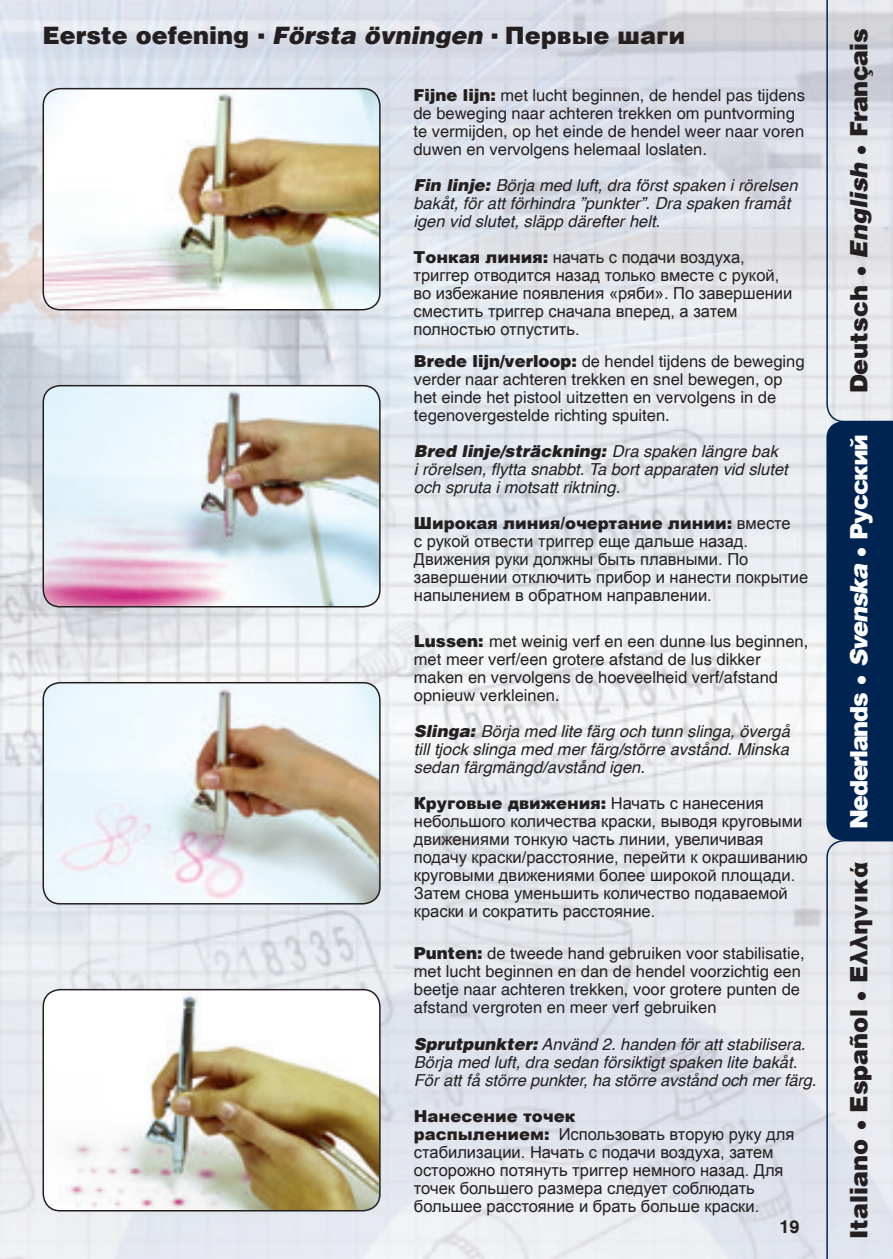
<style>
.page{position:relative;width:893px;height:1259px;background:#fff}
.page>*{position:absolute;margin:0;border:0;box-sizing:border-box;transform-origin:0 0}
.t1{font:900 24px "Helvetica";color:#231f20}
.t2{font:900 24px "Helvetica";letter-spacing:-.06em;color:#fff}
.t3{font:900 24px "Helvetica";letter-spacing:-.03em;color:#231f20}
.t4{font:700 18px "Helvetica";color:#231f20}
.t5{font:16.5px/18px "Arial";color:#231f20}
.t6{font:16.5px/18px "Helvetica";color:#231f20}
.t7{font:italic 16.5px/18px "Helvetica";color:#231f20}
.s1{font-family:"Times New Roman";font-weight:400}
.s2{font-style:italic}
.s3{font-family:"Arial"}
.s4{font-weight:900}
</style>
<div class="page">
<img style="left:0;top:0;width:826px;height:1259px">
<svg style="left:826px;top:0;width:67px;height:1259px;background:#94a1b4"></svg>
<img style="left:43px;top:89px;width:337px;height:221px">
<div style="left:43px;top:88px;width:338px;height:222px;border:2px solid #231f20;border-radius:17px"></div>
<img style="left:43px;top:386px;width:337px;height:221px">
<div style="left:43px;top:385px;width:338px;height:222px;border:2px solid #231f20;border-radius:17px"></div>
<img style="left:43px;top:682px;width:337px;height:222px">
<div style="left:43px;top:682px;width:338px;height:222px;border:2px solid #231f20;border-radius:17px"></div>
<img style="left:43px;top:989px;width:337px;height:221px">
<div style="left:43px;top:989px;width:338px;height:222px;border:2px solid #231f20;border-radius:17px"></div>
<h1 class="t1" style="left:43px;top:20px;width:644px">Eerste oefening <span class="s1">▪</span> <span class="s2">Första övningen</span> <span class="s1">▪</span> <span class="s3">Первые шаги</span></h1>
<p class="t6" style="left:413px;top:87px;width:393px"><span class="s4">Fijne lijn:</span> met lucht beginnen, de hendel pas tijdens de beweging naar achteren trekken om puntvorming te vermijden, op het einde de hendel weer naar voren duwen en vervolgens helemaal loslaten.</p>
<p class="t7" style="left:413px;top:177px;width:386px"><span class="s4">Fin linje:</span> Börja med luft, dra först spaken i rörelsen bakåt, för att förhindra ”punkter”. Dra spaken framåt igen vid slutet, släpp därefter helt.</p>
<p class="t5" style="left:413px;top:248px;width:380px"><span class="s4">Тонкая линия:</span> начать с подачи воздуха, триггер отводится назад только вместе с рукой, во избежание появления «ряби». По завершении сместить триггер сначала вперед, а затем полностью отпустить.</p>
<p class="t6" style="left:414px;top:354px;width:392px"><span class="s4">Brede lijn/verloop:</span> de hendel tijdens de beweging verder naar achteren trekken en snel bewegen, op het einde het pistool uitzetten en vervolgens in de tegenovergestelde richting spuiten.</p>
<p class="t7" style="left:414px;top:443px;width:375px"><span class="s4">Bred linje/sträckning:</span> Dra spaken längre bak<br>i rörelsen, flytta snabbt. Ta bort apparaten vid slutet och spruta i motsatt riktning.</p>
<p class="t5" style="left:414px;top:514px;width:396px"><span class="s4">Широкая линия/очертание линии:</span> вместе<br>с рукой отвести триггер еще дальше назад.<br>Движения руки должны быть плавными. По завершении отключить прибор и нанести покрытие напылением в обратном направлении.</p>
<p class="t6" style="left:414px;top:633px;width:396px"><span class="s4">Lussen:</span> met weinig verf en een dunne lus beginnen, met meer verf/een grotere afstand de lus dikker maken en vervolgens de hoeveelheid verf/afstand opnieuw verkleinen.</p>
<p class="t7" style="left:414px;top:722px;width:377px;text-align:justify"><span class="s4">Slinga:</span> Börja med lite färg och tunn slinga, övergå till tjock slinga med mer färg/större avstånd. Minska sedan färgmängd/avstånd igen.</p>
<p class="t5" style="left:414px;top:794px;width:395px"><span class="s4">Круговые движения:</span> Начать с нанесения небольшого количества краски, выводя круговыми движениями тонкую часть линии, увеличивая подачу краски/расстояние, перейти к окрашиванию круговыми движениями более широкой площади.<br>Затем снова уменьшить количество подаваемой краски и сократить расстояние.</p>
<p class="t6" style="left:414px;top:946px;width:392px"><span class="s4">Punten:</span> de tweede hand gebruiken voor stabilisatie, met lucht beginnen en dan de hendel voorzichtig een beetje naar achteren trekken, voor grotere punten de afstand vergroten en meer verf gebruiken</p>
<p class="t7" style="left:414px;top:1035px;width:404px"><span class="s4">Sprutpunkter:</span> Använd 2. handen för att stabilisera.<br>Börja med luft, dra sedan försiktigt spaken lite bakåt.<br>För att få större punkter, ha större avstånd och mer färg.</p>
<p class="t5" style="left:414px;top:1107px;width:382px"><span class="s4">Нанесение точек<br>распылением:</span> Использовать вторую руку для стабилизации. Начать с подачи воздуха, затем осторожно потянуть триггер немного назад. Для точек большего размера следует соблюдать большее расстояние и брать больше краски.</p>
<p class="t4" style="left:779px;top:1219px;width:22px">19</p>
<h1 class="t3" style="left:843px;top:393px;width:366px;rotate:-90deg">Deutsch • <span class="s2">English</span> • Français</h1>
<h1 class="t2" style="left:843px;top:829px;width:397px;rotate:-90deg">Nederlands • <span class="s2">Svenska</span> • <span class="s3">Русский</span></h1>
<h1 class="t1" style="left:843px;top:1239px;width:378px;rotate:-90deg">Italiano • Español • <span class="s3">Ελληνικά</span></h1>
</div>
